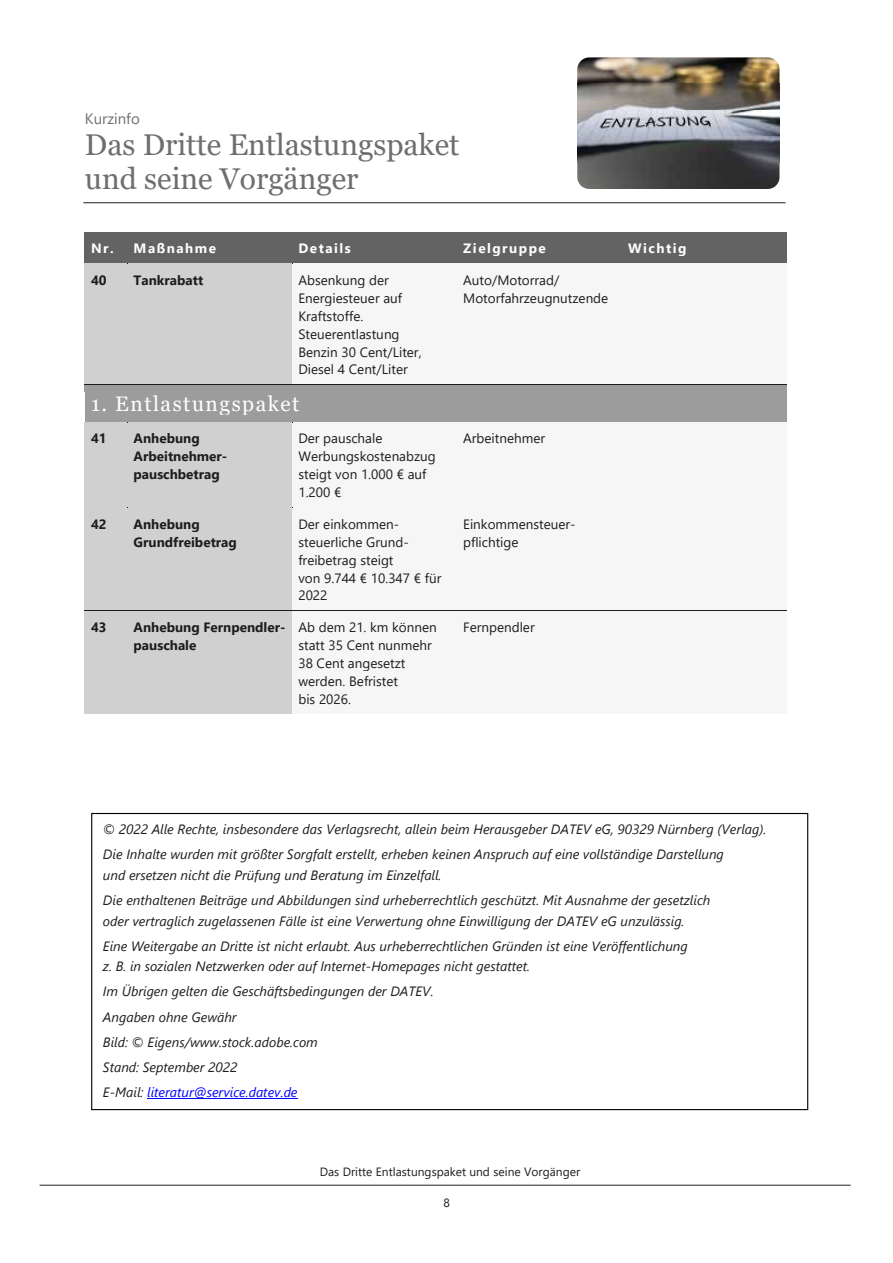
<style>
.page{position:relative;width:893px;height:1263px;background:#fff}
.page>*{position:absolute;margin:0;border:0;box-sizing:border-box;transform-origin:0 0}
.t1{font:30px/34px "Georgia";color:#6d6e70}
.t2{font:21px "Georgia";letter-spacing:.07em;color:#fff}
.t3{font:15px "Segoe UI";color:#6d6e70}
.t4{font:italic 13.5px/25.2px "Segoe UI";color:#1d1d1b}
.t5{font:13.5px/18px "Segoe UI";color:#1d1d1b}
.t6{font:700 13.5px/18px "Segoe UI";color:#1d1d1b}
.t7{font:700 13.5px "Segoe UI";letter-spacing:.115em;color:#fff}
.t8{font:12px "Segoe UI";color:#1d1d1b}
.s1{color:#00f}
</style>
<div class="page">
<hr style="left:83px;top:202px;width:702px;height:1px;background:#231f20">
<hr style="left:40px;top:1185px;width:810px;height:1px;background:#231f20">
<img style="left:577px;top:57px;width:202px;height:132px">
<div style="left:85px;top:232px;width:42px;height:31px;background:#646363"></div>
<div style="left:127px;top:232px;width:165px;height:31px;background:#646363"></div>
<div style="left:292px;top:232px;width:165px;height:31px;background:#646363"></div>
<div style="left:457px;top:232px;width:165px;height:31px;background:#646363"></div>
<div style="left:622px;top:232px;width:164px;height:31px;background:#646363"></div>
<div style="left:85px;top:264px;width:42px;height:120px;background:#d0d0d0"></div>
<div style="left:127px;top:264px;width:165px;height:120px;background:#d0d0d0"></div>
<div style="left:292px;top:264px;width:165px;height:120px;background:#f6f6f6"></div>
<div style="left:457px;top:264px;width:165px;height:120px;background:#f6f6f6"></div>
<div style="left:622px;top:264px;width:164px;height:120px;background:#f6f6f6"></div>
<hr style="left:85px;top:263px;width:42px;height:1px;background:#1d1d1b">
<hr style="left:127px;top:263px;width:165px;height:1px;background:#1d1d1b">
<hr style="left:292px;top:263px;width:165px;height:1px;background:#1d1d1b">
<hr style="left:457px;top:263px;width:165px;height:1px;background:#1d1d1b">
<hr style="left:622px;top:263px;width:164px;height:1px;background:#1d1d1b">
<div style="left:91px;top:391px;width:689px;height:24px;background:#9c9c9c"></div>
<hr style="left:85px;top:384px;width:42px;height:1px;background:#1d1d1b">
<div style="left:85px;top:385px;width:43px;height:6px;background:#9c9c9c"></div>
<hr style="left:127px;top:384px;width:165px;height:1px;background:#1d1d1b">
<div style="left:128px;top:385px;width:165px;height:6px;background:#9c9c9c"></div>
<hr style="left:292px;top:384px;width:165px;height:1px;background:#1d1d1b">
<div style="left:293px;top:385px;width:164px;height:6px;background:#9c9c9c"></div>
<hr style="left:457px;top:384px;width:165px;height:1px;background:#1d1d1b">
<div style="left:457px;top:385px;width:165px;height:6px;background:#9c9c9c"></div>
<hr style="left:622px;top:384px;width:164px;height:1px;background:#1d1d1b">
<div style="left:622px;top:385px;width:164px;height:6px;background:#9c9c9c"></div>
<div style="left:85px;top:415px;width:701px;height:7px;background:#9c9c9c"></div>
<div style="left:85px;top:422px;width:42px;height:85px;background:#d0d0d0"></div>
<div style="left:127px;top:422px;width:165px;height:85px;background:#d0d0d0"></div>
<div style="left:292px;top:422px;width:165px;height:85px;background:#f6f6f6"></div>
<div style="left:457px;top:422px;width:165px;height:85px;background:#f6f6f6"></div>
<div style="left:622px;top:422px;width:164px;height:85px;background:#f6f6f6"></div>
<hr style="left:127px;top:422px;width:165px;height:1px;background:#1d1d1b">
<div style="left:128px;top:422px;width:164px;height:7px;background:#d0d0d0"></div>
<hr style="left:292px;top:422px;width:165px;height:1px;background:#1d1d1b">
<div style="left:293px;top:422px;width:164px;height:7px;background:#f6f6f6"></div>
<div style="left:85px;top:508px;width:42px;height:102px;background:#d0d0d0"></div>
<div style="left:127px;top:508px;width:165px;height:102px;background:#d0d0d0"></div>
<div style="left:292px;top:508px;width:165px;height:102px;background:#f6f6f6"></div>
<div style="left:457px;top:508px;width:165px;height:102px;background:#f6f6f6"></div>
<div style="left:622px;top:508px;width:164px;height:102px;background:#f6f6f6"></div>
<hr style="left:85px;top:507px;width:42px;height:1px;background:#1d1d1b">
<hr style="left:127px;top:507px;width:165px;height:1px;background:#1d1d1b">
<hr style="left:292px;top:507px;width:165px;height:1px;background:#1d1d1b">
<hr style="left:457px;top:507px;width:165px;height:1px;background:#1d1d1b">
<hr style="left:622px;top:507px;width:164px;height:1px;background:#1d1d1b">
<div style="left:85px;top:611px;width:42px;height:103px;background:#d0d0d0"></div>
<div style="left:127px;top:611px;width:165px;height:103px;background:#d0d0d0"></div>
<div style="left:292px;top:611px;width:165px;height:103px;background:#f6f6f6"></div>
<div style="left:457px;top:611px;width:165px;height:103px;background:#f6f6f6"></div>
<div style="left:622px;top:611px;width:164px;height:103px;background:#f6f6f6"></div>
<hr style="left:85px;top:610px;width:42px;height:1px;background:#1d1d1b">
<hr style="left:127px;top:610px;width:165px;height:1px;background:#1d1d1b">
<hr style="left:292px;top:610px;width:165px;height:1px;background:#1d1d1b">
<hr style="left:457px;top:610px;width:165px;height:1px;background:#1d1d1b">
<hr style="left:622px;top:610px;width:164px;height:1px;background:#1d1d1b">
<hr style="left:147px;top:1098px;width:150px;height:1px;background:#00f">
<p class="t3" style="left:85px;top:104px;width:56px">Kurzinfo</p>
<h1 class="t1" style="left:85px;top:129px;width:376px">Das Dritte Entlastungspaket und seine Vorgänger</h1>
<p class="t7" style="left:91px;top:236px;width:127px">Nr. Maßnahme</p>
<p class="t7" style="left:298px;top:236px;width:54px">Details</p>
<p class="t7" style="left:463px;top:236px;width:84px">Zielgruppe</p>
<p class="t7" style="left:628px;top:236px;width:60px">Wichtig</p>
<p class="t6" style="left:91px;top:270px;width:17px">40</p>
<p class="t6" style="left:134px;top:270px;width:71px">Tankrabatt</p>
<p class="t5" style="left:298px;top:270px;width:125px">Absenkung der<br>Energiesteuer auf<br>Kraftstoffe.<br>Steuerentlastung<br>Benzin 30 Cent/Liter,<br>Diesel 4 Cent/Liter</p>
<p class="t5" style="left:463px;top:270px;width:147px">Auto/Motorrad/<br>Motorfahrzeugnutzende</p>
<h2 class="t2" style="left:91px;top:391px;width:210px">1. Entlastungspaket</h2>
<p class="t6" style="left:91px;top:428px;width:17px">41</p>
<p class="t6" style="left:134px;top:428px;width:95px">Anhebung<br>Arbeitnehmer&shy;pauschbetrag</p>
<p class="t5" style="left:298px;top:428px;width:139px">Der pauschale<br>Werbungskostenabzug steigt von 1.000 € auf<br>1.200 €</p>
<p class="t5" style="left:463px;top:428px;width:83px">Arbeitnehmer</p>
<p class="t6" style="left:91px;top:514px;width:17px">42</p>
<p class="t6" style="left:134px;top:514px;width:105px">Anhebung<br>Grundfreibetrag</p>
<p class="t5" style="left:298px;top:514px;width:145px">Der einkommen&shy;steuerliche Grund&shy;freibetrag steigt<br>von 9.744 € 10.347 € für<br>2022</p>
<p class="t5" style="left:463px;top:514px;width:114px">Einkommensteuer&shy;pflichtige</p>
<p class="t6" style="left:91px;top:617px;width:17px">43</p>
<p class="t6" style="left:134px;top:617px;width:153px">Anhebung Fernpendler&shy;pauschale</p>
<p class="t5" style="left:298px;top:617px;width:140px">Ab dem 21. km können statt 35 Cent nunmehr<br>38 Cent angesetzt werden. Befristet<br>bis 2026.</p>
<p class="t5" style="left:463px;top:617px;width:73px">Fernpendler</p>
<p class="t4" style="left:103px;top:814px;width:665px">© 2022 Alle Rechte, insbesondere das Verlagsrecht, allein beim Herausgeber DATEV eG, 90329 Nürnberg (Verlag).<br>Die Inhalte wurden mit größter Sorgfalt erstellt, erheben keinen Anspruch auf eine vollständige Darstellung</p>
<p class="t4" style="left:103px;top:860px;width:609px">und ersetzen nicht die Prüfung und Beratung im Einzelfall.<br>Die enthaltenen Beiträge und Abbildungen sind urheberrechtlich geschützt. Mit Ausnahme der gesetzlich</p>
<p class="t4" style="left:103px;top:906px;width:586px">oder vertraglich zugelassenen Fälle ist eine Verwertung ohne Einwilligung der DATEV eG unzulässig.<br>Eine Weitergabe an Dritte ist nicht erlaubt. Aus urheberrechtlichen Gründen ist eine Veröffentlichung</p>
<p class="t4" style="left:103px;top:952px;width:428px">z. B. in sozialen Netzwerken oder auf Internet-Homepages nicht gestattet.<br>Im Übrigen gelten die Geschäftsbedingungen der DATEV.<br>Angaben ohne Gewähr<br>Bild: © Eigens/www.stock.adobe.com<br>Stand: September 2022<br>E-Mail: <span class="s1">literatur@service.datev.de</span></p>
<p class="t8" style="left:320px;top:1161px;width:262px">Das Dritte Entlastungspaket und seine Vorgänger</p>
<p class="t8" style="left:443px;top:1191px;width:8px">8</p>
</div>
